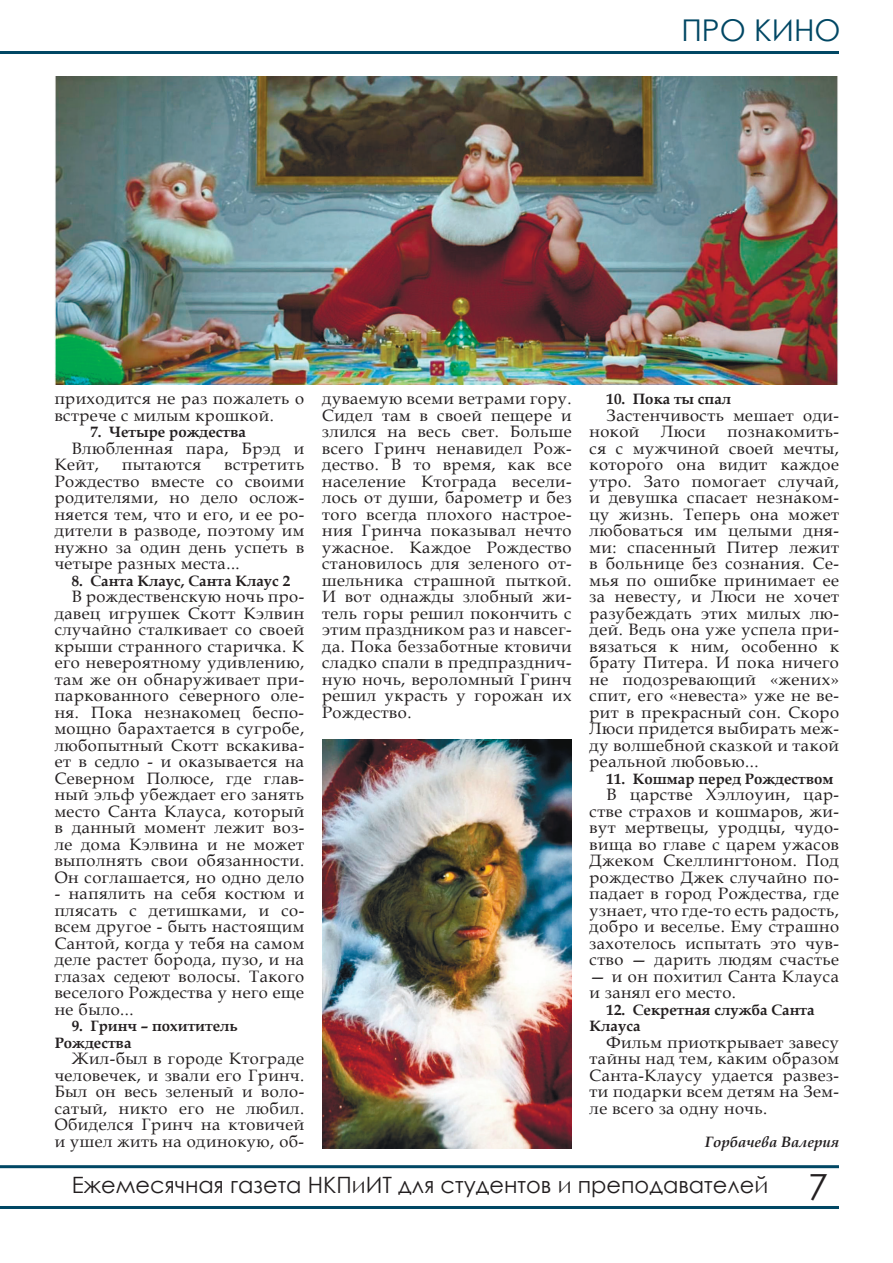
<style>
.page{position:relative;width:893px;height:1263px;background:#fff}
.page>*{position:absolute;margin:0;border:0;box-sizing:border-box;transform-origin:0 0}
.t1{font:30px "Century Gothic";color:#014764}
.t2{font:22.5px "Century Gothic";color:#231f20}
.t3{font:16.5px/16.5px "Book Antiqua";letter-spacing:.03em;color:#231f20;text-align:justify}
.t4{font:700 15px/16.5px "Book Antiqua";color:#231f20}
.t5{font:italic 700 15px "Book Antiqua";color:#231f20}
.s1{font-size:36px}
</style>
<div class="page">
<hr style="left:0;top:1165px;width:839px;height:3px;background:#014764">
<hr style="left:0;top:1206px;width:839px;height:3px;background:#014764">
<hr style="left:0;top:51px;width:839px;height:3px;background:#014764">
<img style="left:55px;top:77px;width:784px;height:308px">
<img style="left:322px;top:740px;width:250px;height:408px">
<h1 class="t1" style="left:681px;top:9px;width:161px">ПРО КИНО</h1>
<p class="t3" style="left:55px;top:390px;width:251px">приходится не раз пожалеть о встрече с милым крошкой.</p>
<p class="t4" style="left:90px;top:424px;width:157px">7. Четыре рождества</p>
<p class="t3" style="left:55px;top:439px;width:251px;text-indent:17px">Влюбленная пара, Брэд и<br>Кейт,</p>
<p class="t3" style="left:55px;top:456px;width:251px;text-indent:170px">встретить Рождество вместе со своими родителями, но дело ослож&shy;няется тем, что и его, и ее ро&shy;дители в разводе, поэтому им нужно за один день успеть в четыре разных места...</p>
<p class="t4" style="left:72px;top:572px;width:220px">8. Санта Клаус, Санта Клаус 2</p>
<p class="t3" style="left:55px;top:588px;width:251px;text-indent:17px">В рождественскую ночь про&shy;давец игрушек Скотт Кэлвин случайно сталкивает со своей крыши странного старичка. К его невероятному удивлению, там же он обнаруживает при&shy;паркованного северного оле&shy;ня. Пока незнакомец беспо&shy;мощно барахтается в сугробе, любопытный Скотт вскакива&shy;ет в седло - и оказывается на Северном Полюсе, где глав&shy;ный эльф убеждает его занять место Санта Клауса, который в данный момент лежит воз&shy;ле дома Кэлвина и не может выполнять свои обязанности.<br>Он соглашается, но одно дело</p>
<p class="t3" style="left:55px;top:885px;width:251px">- напялить на себя костюм и плясать с детишками, и со&shy;всем другое - быть настоящим Сантой, когда у тебя на самом деле растет борода, пузо, и на глазах седеют волосы. Такого веселого Рождества у него еще не было...</p>
<p class="t4" style="left:55px;top:1018px;width:184px;text-indent:17px">9. Гринч – похититель<br>Рождества</p>
<p class="t3" style="left:55px;top:1050px;width:251px;text-indent:17px">Жил-был в городе Ктограде человечек, и звали его Гринч.<br>Был он весь зеленый и воло&shy;сатый, никто его не любил.<br>Обиделся Гринч на ктовичей и ушел жить на одинокую, об-</p>
<p class="t3" style="left:122px;top:456px;width:81px">пытаются</p>
<p class="t3" style="left:322px;top:390px;width:251px">дуваемую всеми ветрами гору.<br>Сидел там в своей пещере и злился на весь свет. Больше всего Гринч ненавидел Рож&shy;дество. В то время, как все население Ктограда весели&shy;лось от души, барометр и без того всегда плохого настрое&shy;ния Гринча показывал нечто ужасное. Каждое Рождество становилось для зеленого от&shy;шельника страшной пыткой.<br>И вот однажды злобный жи&shy;тель горы решил покончить с этим праздником раз и навсег&shy;да. Пока беззаботные ктовичи сладко спали в предпразднич&shy;ную ночь, вероломный Гринч решил украсть у горожан их Рождество.</p>
<p class="t4" style="left:607px;top:391px;width:126px">10. Пока ты спал</p>
<p class="t3" style="left:590px;top:406px;width:251px;text-indent:17px">Застенчивость мешает оди&shy;нокой</p>
<p class="t3" style="left:661px;top:423px;width:46px">Люси</p>
<p class="t3" style="left:590px;top:423px;width:251px;text-indent:138px">познакомить&shy;ся с мужчиной своей мечты, которого она видит каждое утро. Зато помогает случай, и девушка спасает незнаком&shy;цу жизнь. Теперь она может любоваться им целыми дня&shy;ми: спасенный Питер лежит в больнице без сознания. Се&shy;мья по ошибке принимает ее за невесту, и Люси не хочет разубеждать этих милых лю&shy;дей. Ведь она уже успела при&shy;вязаться к ним, особенно к брату Питера. И пока ничего не подозревающий «жених» спит, его «невеста» уже не ве&shy;рит в прекрасный сон. Скоро Люси придется выбирать меж&shy;ду волшебной сказкой и такой реальной любовью...</p>
<p class="t4" style="left:607px;top:770px;width:229px">11. Кошмар перед Рождеством</p>
<p class="t3" style="left:590px;top:786px;width:251px;text-indent:17px">В царстве Хэллоуин, цар&shy;стве страхов и кошмаров, жи&shy;вут мертвецы, уродцы, чудо&shy;вища во главе с царем ужасов Джеком Скеллингтоном. Под рождество Джек случайно по&shy;падает в город Рождества, где узнает, что где-то есть радость, добро и веселье. Ему страшно захотелось испытать это чув&shy;ство — дарить людям счастье</p>
<p class="t3" style="left:590px;top:967px;width:251px">— и он похитил Санта Клауса и занял его место.</p>
<p class="t4" style="left:590px;top:1001px;width:227px;text-indent:17px">12. Секретная служба Санта<br>Клауса</p>
<p class="t3" style="left:590px;top:1033px;width:251px;text-indent:17px">Фильм приоткрывает завесу тайны над тем, каким образом Санта-Клаусу удается развез&shy;ти подарки всем детям на Зем&shy;ле всего за одну ночь.</p>
<p class="t5" style="left:705px;top:1131px;width:135px">Горбачева Валерия</p>
<h2 class="t2" style="left:72px;top:1169px;width:758px">Ежемесячная газета НКПиИТ для студентов и преподавателей <span class="s1">7</span></h2>
</div>
